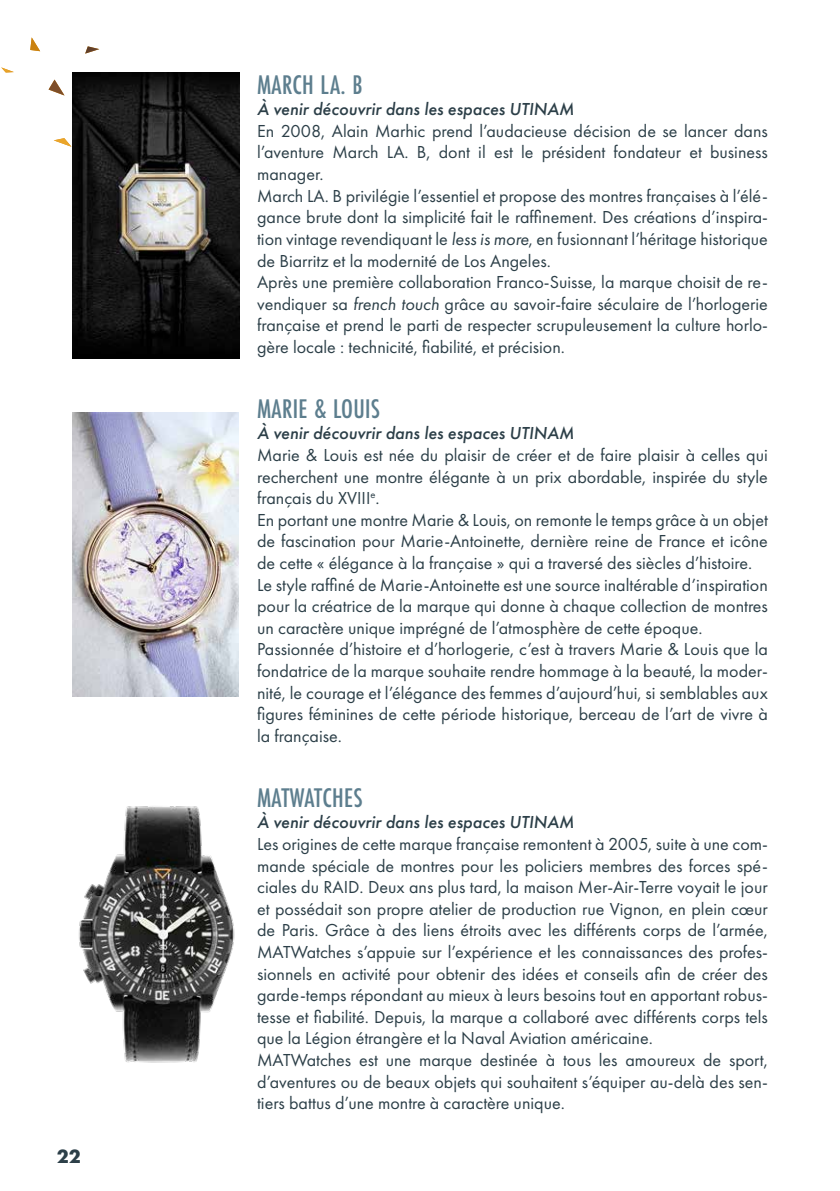
<style>
.page{position:relative;width:840px;height:1191px;background:#fff}
.page>*{position:absolute;margin:0;border:0;box-sizing:border-box;transform-origin:0 0}
.t1{font:500 28px "Futura PT Cond";letter-spacing:.01em;color:#5d7e8e}
.t2{font:700 20px "Futura PT";color:#2c3f48}
.t3{font:18px/21.6px "Futura PT";color:#2c3f48}
.t4{font:italic 500 18px "Futura PT";color:#2c3f48}
.s1{font-style:italic}
</style>
<div class="page">
<img style="left:72px;top:412px;width:166px;height:284px">
<img style="left:79px;top:806px;width:156px;height:257px">
<svg style="left:30px;top:37px;width:10px;height:14px"></svg>
<svg style="left:54px;top:138px;width:17px;height:9px"></svg>
<svg style="left:49px;top:80px;width:15px;height:15px"></svg>
<svg style="left:85px;top:46px;width:14px;height:8px"></svg>
<svg style="left:1px;top:67px;width:13px;height:5px"></svg>
<img style="left:73px;top:72px;width:166px;height:287px">
<p class="t2" style="left:57px;top:1143px;width:26px">22</p>
<h1 class="t1" style="left:257px;top:68px;width:107px">MARCH LA. B</h1>
<p class="t4" style="left:257px;top:98px;width:318px">À venir découvrir dans les espaces UTINAM</p>
<p class="t3" style="left:257px;top:120px;width:512px">En 2008, Alain Marhic prend l’audacieuse décision de se lancer dans l’aventure March LA. B, dont il est le président fondateur et business manager.<br>March LA. B privilégie l’essentiel et propose des montres françaises à l’élé&shy;gance brute dont la simplicité fait le raffinement. Des créations d’inspira&shy;tion vintage revendiquant le <span class="s1">less is more</span>, en fusionnant l’héritage historique de Biarritz et la modernité de Los Angeles.<br>Après une première collaboration Franco-Suisse, la marque choisit de re&shy;vendiquer sa <span class="s1">french touch</span> grâce au savoir-faire séculaire de l’horlogerie française et prend le parti de respecter scrupuleusement la culture horlo&shy;gère locale : technicité, fiabilité, et précision.</p>
<h1 class="t1" style="left:257px;top:392px;width:124px">MARIE &amp; LOUIS</h1>
<p class="t4" style="left:257px;top:422px;width:318px">À venir découvrir dans les espaces UTINAM</p>
<p class="t3" style="left:257px;top:444px;width:512px">Marie &amp; Louis est née du plaisir de créer et de faire plaisir à celles qui recherchent une montre élégante à un prix abordable, inspirée du style français du XVIII<sup>e</sup>.<br>En portant une montre Marie &amp; Louis, on remonte le temps grâce à un objet de fascination pour Marie-Antoinette, dernière reine de France et icône de cette « élégance à la française » qui a traversé des siècles d’histoire.<br>Le style raffiné de Marie-Antoinette est une source inaltérable d’inspiration pour la créatrice de la marque qui donne à chaque collection de montres un caractère unique imprégné de l’atmosphère de cette époque.<br>Passionnée d’histoire et d’horlogerie, c’est à travers Marie &amp; Louis que la fondatrice de la marque souhaite rendre hommage à la beauté, la moder&shy;nité, le courage et l’élégance des femmes d’aujourd’hui, si semblables aux figures féminines de cette période historique, berceau de l’art de vivre à la française.</p>
<h1 class="t1" style="left:257px;top:781px;width:107px">MATWATCHES</h1>
<p class="t4" style="left:257px;top:811px;width:318px">À venir découvrir dans les espaces UTINAM</p>
<p class="t3" style="left:257px;top:833px;width:512px">Les origines de cette marque française remontent à 2005, suite à une com&shy;mande spéciale de montres pour les policiers membres des forces spé&shy;ciales du RAID. Deux ans plus tard, la maison Mer-Air-Terre voyait le jour et possédait son propre atelier de production rue Vignon, en plein cœur de Paris. Grâce à des liens étroits avec les différents corps de l’armée, MATWatches s’appuie sur l’expérience et les connaissances des profes&shy;sionnels en activité pour obtenir des idées et conseils afin de créer des garde-temps répondant au mieux à leurs besoins tout en apportant robus&shy;tesse et fiabilité. Depuis, la marque a collaboré avec différents corps tels que la Légion étrangère et la Naval Aviation américaine.<br>MATWatches est une marque destinée à tous les amoureux de sport, d’aventures ou de beaux objets qui souhaitent s’équiper au-delà des sen&shy;tiers battus d’une montre à caractère unique.</p>
</div>
